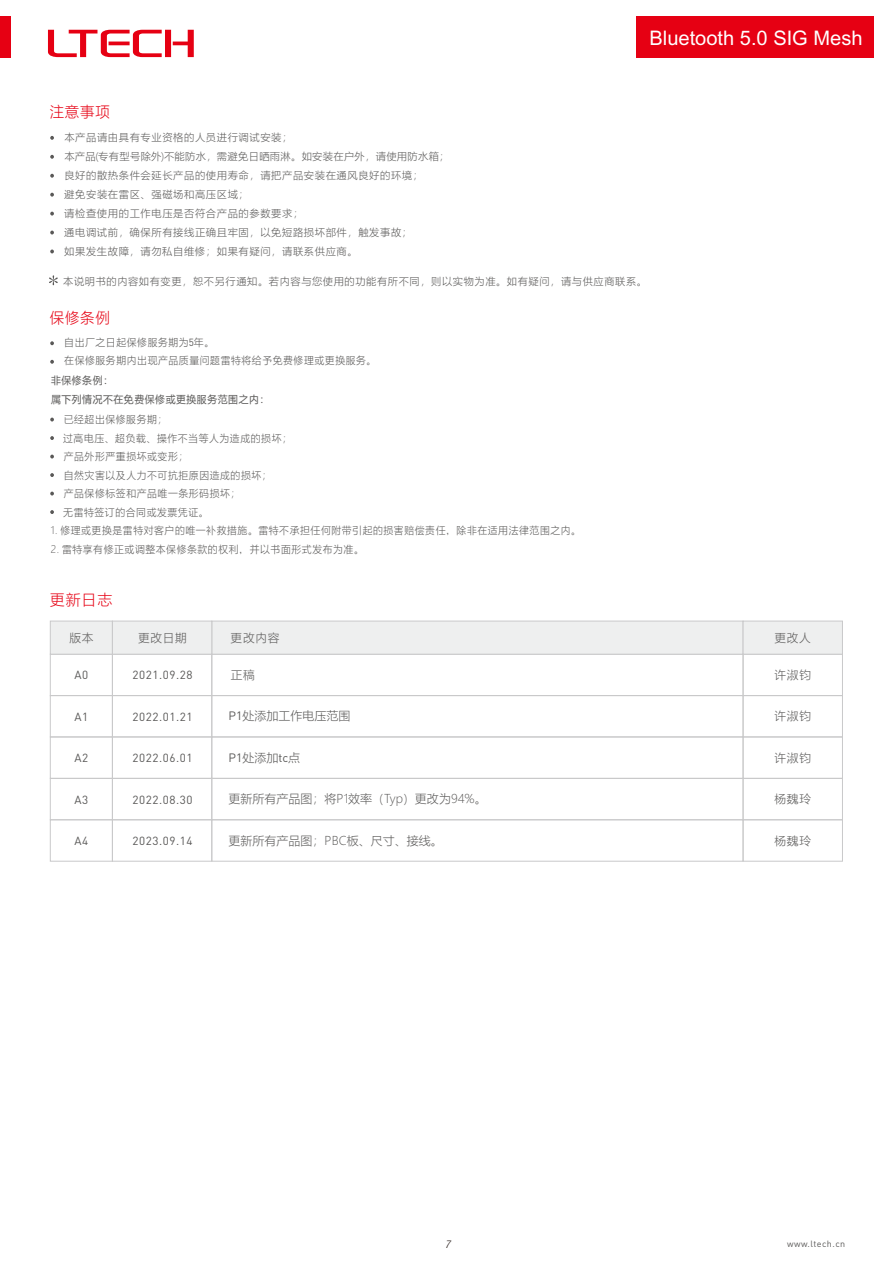
<style>
.page{position:relative;width:893px;height:1263px;background:#fff}
.page>*{position:absolute;margin:0;border:0;box-sizing:border-box;transform-origin:0 0}
.t1{font:20.1px "Arial Unicode MS";color:#fff}
.t2{font:300 15px "Microsoft Ya Hei";letter-spacing:.06em;color:#e60013;scale:.96 1}
.t3{font:300 15px "Microsoft Ya Hei";letter-spacing:.06em;color:#e60013}
.t4{font:300 12px "Microsoft Ya Hei";color:#595857}
.t5{font:12px "DIN Pro";color:#595857}
.t6{font:11.7px "DIN Pro";letter-spacing:.05em;color:#595857}
.t7{font:300 11.7px "Microsoft Ya Hei";letter-spacing:.06em;color:#595857}
.t8{font:italic 300 condensed 10.65px "Helvetica Neue LT";color:#231916}
.t9{font:300 10.35px/19px "Microsoft Ya Hei";letter-spacing:.06em;color:#595857}
.t10{font:300 10.35px/18.5px "Microsoft Ya Hei";letter-spacing:.06em;color:#595857;scale:.96 1}
.t11{font:10.35px/19.2px "Microsoft Ya Hei";letter-spacing:.06em;color:#595857;scale:.96 1}
.t12{font:9px "DIN Pro";letter-spacing:.05em;color:#595857}
.s1{font-family:"DIN Pro";font-weight:400}
.s2{font-family:"Hiragino Sans GB W3";font-weight:400}
.s3{font-family:"Microsoft Ya Hei";font-weight:300}
</style>
<div class="page">
<svg style="left:50px;top:436px;width:4px;height:4px"></svg>
<svg style="left:50px;top:455px;width:4px;height:3px"></svg>
<svg style="left:50px;top:473px;width:4px;height:4px"></svg>
<svg style="left:50px;top:492px;width:4px;height:3px"></svg>
<svg style="left:50px;top:510px;width:4px;height:4px"></svg>
<svg style="left:50px;top:418px;width:4px;height:3px"></svg>
<svg style="left:50px;top:360px;width:4px;height:4px"></svg>
<svg style="left:50px;top:341px;width:4px;height:4px"></svg>
<div style="left:50px;top:654px;width:63px;height:42px;border:1px solid #c9c9ca"></div>
<div style="left:112px;top:654px;width:100px;height:42px;border:1px solid #c9c9ca"></div>
<div style="left:50px;top:621px;width:63px;height:34px;background:#eeefef;border:1px solid #c9c9ca"></div>
<div style="left:211px;top:621px;width:532px;height:34px;background:#eeefef;border:1px solid #c9c9ca"></div>
<div style="left:112px;top:621px;width:100px;height:34px;background:#eeefef;border:1px solid #c9c9ca"></div>
<div style="left:743px;top:654px;width:100px;height:42px;border:1px solid #c9c9ca"></div>
<div style="left:743px;top:621px;width:100px;height:34px;background:#eeefef;border:1px solid #c9c9ca"></div>
<svg style="left:48px;top:30px;width:146px;height:27px"></svg>
<div style="left:1px;top:17px;width:10px;height:41px;background:#e60013"></div>
<div style="left:637px;top:16px;width:237px;height:42px;background:#e60013"></div>
<svg style="left:49px;top:275px;width:9px;height:11px"></svg>
<svg style="left:50px;top:136px;width:4px;height:4px"></svg>
<svg style="left:50px;top:174px;width:4px;height:4px"></svg>
<svg style="left:50px;top:155px;width:4px;height:4px"></svg>
<svg style="left:50px;top:193px;width:4px;height:4px"></svg>
<svg style="left:50px;top:212px;width:4px;height:4px"></svg>
<svg style="left:50px;top:231px;width:4px;height:3px"></svg>
<svg style="left:50px;top:250px;width:4px;height:3px"></svg>
<div style="left:50px;top:695px;width:63px;height:42px;border:1px solid #c9c9ca"></div>
<div style="left:112px;top:695px;width:100px;height:42px;border:1px solid #c9c9ca"></div>
<div style="left:211px;top:695px;width:532px;height:42px;border:1px solid #c9c9ca"></div>
<div style="left:743px;top:695px;width:100px;height:42px;border:1px solid #c9c9ca"></div>
<div style="left:50px;top:736px;width:63px;height:43px;border:1px solid #c9c9ca"></div>
<div style="left:112px;top:736px;width:100px;height:43px;border:1px solid #c9c9ca"></div>
<div style="left:211px;top:736px;width:532px;height:43px;border:1px solid #c9c9ca"></div>
<div style="left:743px;top:736px;width:100px;height:43px;border:1px solid #c9c9ca"></div>
<div style="left:50px;top:778px;width:63px;height:42px;border:1px solid #c9c9ca"></div>
<div style="left:112px;top:778px;width:100px;height:42px;border:1px solid #c9c9ca"></div>
<div style="left:211px;top:778px;width:532px;height:42px;border:1px solid #c9c9ca"></div>
<div style="left:743px;top:778px;width:100px;height:42px;border:1px solid #c9c9ca"></div>
<div style="left:50px;top:819px;width:63px;height:43px;border:1px solid #c9c9ca"></div>
<div style="left:112px;top:819px;width:100px;height:43px;border:1px solid #c9c9ca"></div>
<div style="left:211px;top:819px;width:532px;height:43px;border:1px solid #c9c9ca"></div>
<div style="left:743px;top:819px;width:100px;height:43px;border:1px solid #c9c9ca"></div>
<h1 class="t1" style="left:650px;top:30px;width:214px">Bluetooth 5.0 SIG Mesh</h1>
<h2 class="t2" style="left:50px;top:105px;width:64px">注意事项</h2>
<p class="t9" style="left:64px;top:129px;width:387px">本产品请由具有专业资格的人员进行调试安装；<br>本产品(专有型号除外)不能防水，需避免日晒雨淋。如安装在户外，请使用防水箱；良好的散热条件会延长产品的使用寿命，请把产品安装在通风良好的环境；<br>避免安装在雷区、强磁场和高压区域；<br>请检查使用的工作电压是否符合产品的参数要求；<br>通电调试前，确保所有接线正确且牢固，以免短路损坏部件，触发事故；<br>如果发生故障，请勿私自维修；如果有疑问，请联系供应商。</p>
<p class="t9" style="left:63px;top:273px;width:585px">本说明书的内容如有变更，恕不另行通知。若内容与您使用的功能有所不同，则以实物为准。如有疑问，请与供应商联系。</p>
<h2 class="t2" style="left:50px;top:310px;width:64px">保修条例</h2>
<p class="t10" style="left:64px;top:334px;width:327px">自出厂之日起保修服务期为<span class="s1">5</span>年。<br>在保修服务期内出现产品质量问题雷特将给予免费修理或更换服务。</p>
<p class="t11" style="left:51px;top:371px;width:229px">非保修条例：<br>属下列情况不在免费保修或更换服务范围之内：</p>
<p class="t10" style="left:63px;top:411px;width:240px">已经超出保修服务期；<br>过高电压、超负载、操作不当等人为造成的损坏；产品外形严重损坏或变形；<br>自然灾害以及人力不可抗拒原因造成的损坏；<br>产品保修标签和产品唯一条形码损坏；<br>无雷特签订的合同或发票凭证。</p>
<p class="t10" style="left:51px;top:522px;width:554px">1. 修理或更换是雷特对客户的唯一补救措施。雷特不承担任何附带引起的损害赔偿责任<span class="s2">，</span>除非在适用法律范围之内。</p>
<p class="t10" style="left:51px;top:541px;width:328px">2. 雷特享有修正或调整本保修条款的权利<span class="s2">，</span>并以书面形式发布为准。</p>
<h2 class="t3" style="left:50px;top:593px;width:64px">更新日志</h2>
<p class="t7" style="left:69px;top:632px;width:26px">版本</p>
<p class="t7" style="left:138px;top:632px;width:50px">更改日期</p>
<p class="t7" style="left:231px;top:632px;width:50px">更改内容</p>
<p class="t6" style="left:74px;top:670px;width:15px">A0</p>
<p class="t6" style="left:132px;top:670px;width:62px">2021.09.28</p>
<p class="t7" style="left:231px;top:670px;width:26px">正稿</p>
<p class="t7" style="left:774px;top:632px;width:38px">更改人</p>
<p class="t7" style="left:775px;top:669px;width:38px">许淑钧</p>
<p class="t6" style="left:74px;top:712px;width:15px">A1</p>
<p class="t6" style="left:132px;top:712px;width:62px">2022.01.21</p>
<p class="t4" style="left:229px;top:711px;width:123px"><span class="s1">P1</span>处添加工作电压范围</p>
<p class="t7" style="left:775px;top:711px;width:38px">许淑钧</p>
<p class="t6" style="left:74px;top:753px;width:15px">A2</p>
<p class="t6" style="left:132px;top:753px;width:62px">2022.06.01</p>
<p class="t5" style="left:229px;top:753px;width:73px">P1<span class="s3">处添加</span>tc<span class="s3">点</span></p>
<p class="t7" style="left:775px;top:752px;width:38px">许淑钧</p>
<p class="t6" style="left:74px;top:794px;width:15px">A3</p>
<p class="t6" style="left:132px;top:794px;width:62px">2022.08.30</p>
<p class="t4" style="left:229px;top:793px;width:260px">更新所有产品图；将P1效率（Typ）更改为94%。</p>
<p class="t7" style="left:775px;top:794px;width:38px">杨魏玲</p>
<p class="t6" style="left:74px;top:836px;width:15px">A4</p>
<p class="t6" style="left:132px;top:836px;width:62px">2023.09.14</p>
<p class="t4" style="left:229px;top:835px;width:216px">更新所有产品图；PBC板、尺寸、接线。</p>
<p class="t7" style="left:775px;top:835px;width:38px">杨魏玲</p>
<p class="t8" style="left:445px;top:1238px;width:7px">7</p>
<p class="t12" style="left:787px;top:1240px;width:60px">www.ltech.cn</p>
</div>
